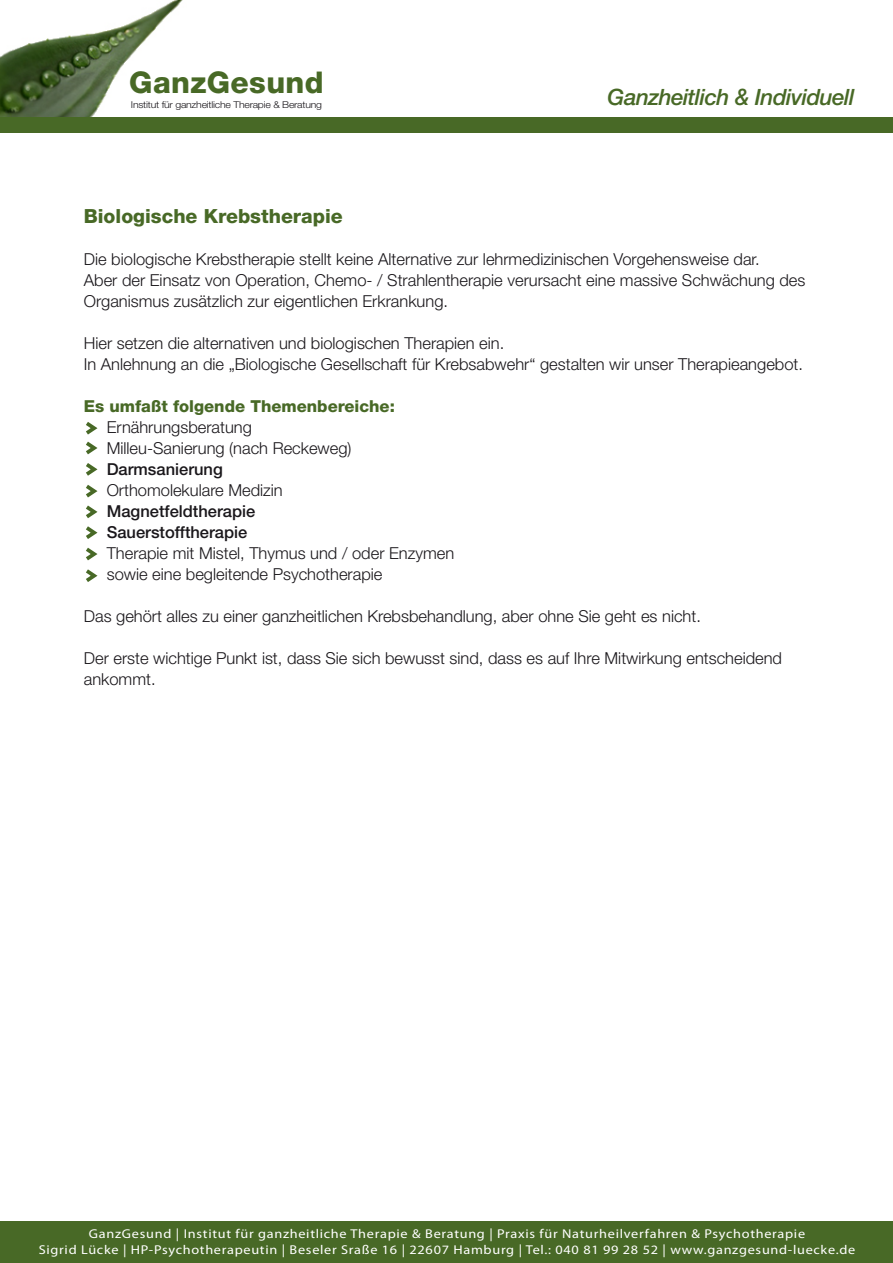
<style>
.page{position:relative;width:893px;height:1263px;background:#fff}
.page>*{position:absolute;margin:0;border:0;box-sizing:border-box;transform-origin:0 0}
.t1{font:800 30px "Helvetica Neue";letter-spacing:.01em;color:#486926}
.t2{font:italic 500 22.5px "Helvetica Neue";letter-spacing:-.025em;color:#486926}
.t3{font:800 19.5px "Helvetica Neue";color:#486926}
.t4{font:300 16.5px/21px "Helvetica Neue";color:#1a171b}
.t5{font:500 16.5px/21px "Helvetica Neue";color:#1a171b}
.t6{font:800 16.5px "Helvetica Neue";color:#486926}
.t7{font:12.9px/16.5px "Myriad Pro";letter-spacing:.05em;color:#fff;text-align:center;scale:1.11 1}
.t8{font:300 9.45px "Helvetica Neue";letter-spacing:-.02em;color:#1a171b;scale:1.11 1}
</style>
<div class="page">
<img style="left:0;top:0;width:183px;height:117px">
<div style="left:0;top:1221px;width:893px;height:42px;background:#486926"></div>
<div style="left:0;top:117px;width:893px;height:15px;background:#486926"></div>
<svg style="left:86px;top:422px;width:12px;height:160px"></svg>
<h1 class="t1" style="left:129px;top:64px;width:196px">GanzGesund</h1>
<p class="t8" style="left:131px;top:99px;width:174px">Institut für ganzheitliche Therapie &amp; Beratung</p>
<h2 class="t2" style="left:608px;top:84px;width:248px">Ganzheitlich &amp; Individuell</h2>
<p class="t3" style="left:84px;top:205px;width:260px">Biologische Krebstherapie</p>
<p class="t4" style="left:84px;top:249px;width:723px">Die biologische Krebstherapie stellt keine Alternative zur lehrmedizinischen Vorgehensweise dar.<br>Aber der Einsatz von Operation, Chemo- / Strahlentherapie verursacht eine massive Schwächung des<br>Organismus zusätzlich zur eigentlichen Erkrankung.</p>
<p class="t4" style="left:84px;top:333px;width:721px">Hier setzen die alternativen und biologischen Therapien ein.<br>In Anlehnung an die „Biologische Gesellschaft für Krebsabwehr“ gestalten wir unser Therapieangebot.</p>
<p class="t6" style="left:84px;top:397px;width:313px">Es umfaßt folgende Themenbereiche:</p>
<p class="t4" style="left:107px;top:417px;width:246px">Ernährungsberatung<br>Milleu-Sanierung (nach Reckeweg)</p>
<p class="t5" style="left:107px;top:459px;width:118px">Darmsanierung</p>
<p class="t4" style="left:107px;top:480px;width:178px">Orthomolekulare Medizin</p>
<p class="t5" style="left:107px;top:501px;width:150px">Magnetfeldtherapie<br>Sauerstofftherapie</p>
<p class="t4" style="left:107px;top:543px;width:349px">Therapie mit Mistel, Thymus und / oder Enzymen sowie eine begleitende Psychotherapie</p>
<p class="t4" style="left:84px;top:606px;width:619px">Das gehört alles zu einer ganzheitlichen Krebsbehandlung, aber ohne Sie geht es nicht.</p>
<p class="t4" style="left:84px;top:648px;width:700px">Der erste wichtige Punkt ist, dass Sie sich bewusst sind, dass es auf Ihre Mitwirkung entscheidend ankommt.</p>
<p class="t7" style="left:39px;top:1225px;width:737px">GanzGesund | Institut für ganzheitliche Therapie &amp; Beratung | Praxis für Naturheilverfahren &amp; Psychotherapie<br>Sigrid Lücke | HP-Psychotherapeutin | Beseler Sraße 16 | 22607 Hamburg | Tel.: 040 81 99 28 52 | www.ganzgesund-luecke.de</p>
</div>
